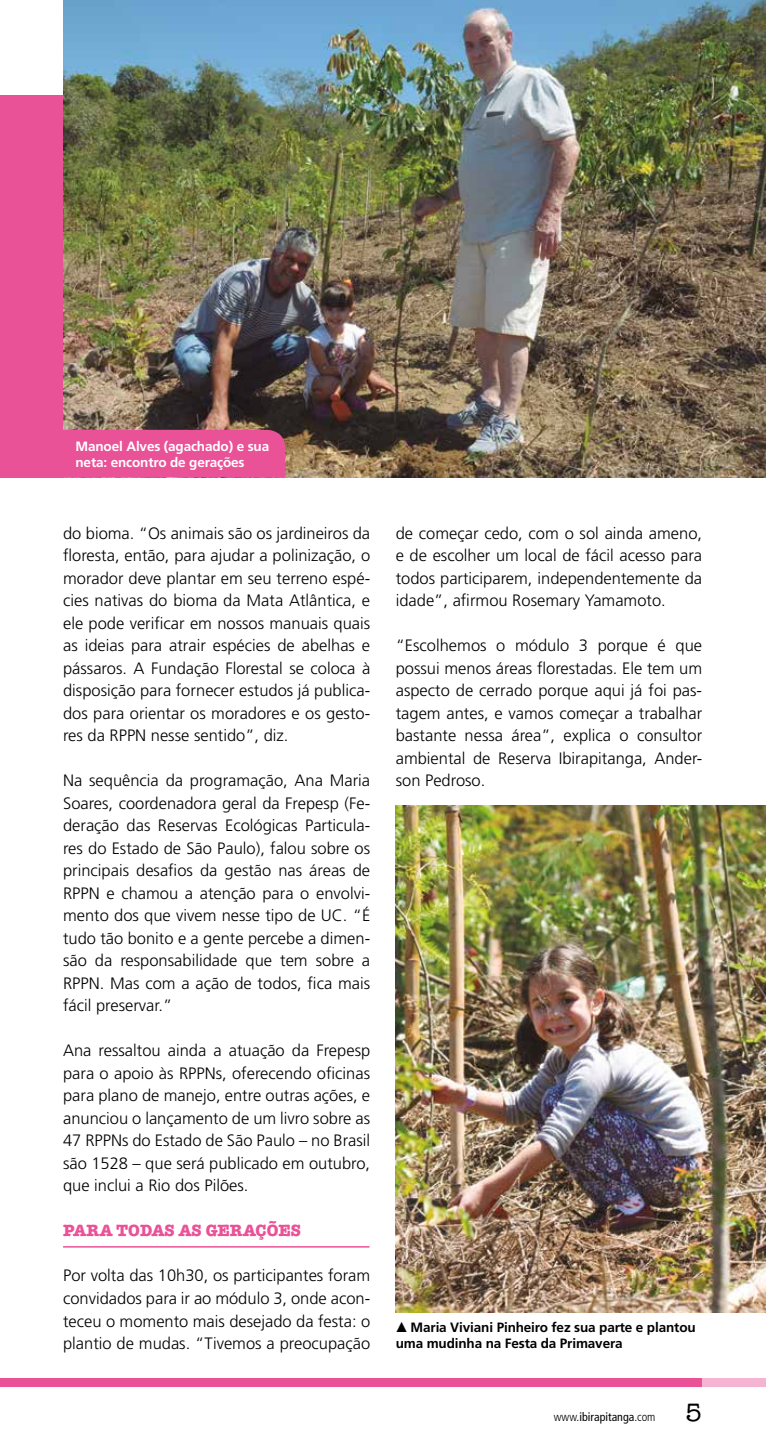
<style>
.page{position:relative;width:766px;height:1446px;background:#fff}
.page>*{position:absolute;margin:0;border:0;box-sizing:border-box;transform-origin:0 0}
.t1{font:300 16.5px/22.5px "Frutiger LT Std";color:#000;text-align:justify}
.t2{font:700 16.5px "American Typewriter Std";color:#ea5297}
.t3{font:700 13.5px/16.5px "Frutiger LT Std";letter-spacing:-.01em;color:#000}
.t4{font:700 13.5px/16.5px "Frutiger LT Std";letter-spacing:-.01em;color:#fff}
.t5{font:condensed 12px "Frutiger LT Std";color:#000}
.s1{font-family:"Klavika Arrows";font-weight:300;font-size:15px}
.s2{font-weight:300}
.s3{font-family:"American Typewriter Std";font-weight:500;font-stretch:normal;font-size:25.5px}
</style>
<div class="page">
<div style="left:0;top:95px;width:765px;height:382px;background:#ea5297"></div>
<img style="left:64px;top:0;width:701px;height:477px">
<div style="left:0;top:1378px;width:702px;height:9px;background:#ea5297"></div>
<div style="left:702px;top:1378px;width:63px;height:9px;background:#f5b5d2"></div>
<hr style="left:63px;top:1246px;width:306px;height:1px;background:#ea5297">
<svg style="left:64px;top:430px;width:221px;height:47px"></svg>
<img style="left:395px;top:805px;width:370px;height:507px">
<p class="t4" style="left:75px;top:438px;width:195px">Manoel Alves (agachado) e sua neta: encontro de gerações</p>
<p class="t1" style="left:63px;top:522px;width:308px">do bioma. “Os animais são os jardineiros da floresta, então, para ajudar a polinização, o morador deve plantar em seu terreno espé&shy;cies nativas do bioma da Mata Atlântica, e ele pode verificar em nossos manuais quais as ideias para atrair espécies de abelhas e pássaros. A Fundação Florestal se coloca à disposição para fornecer estudos já publica&shy;dos para orientar os moradores e os gesto&shy;res da RPPN nesse sentido”, diz.</p>
<p class="t1" style="left:63px;top:769px;width:308px">Na sequência da programação, Ana Maria Soares, coordenadora geral da Frepesp (Fe&shy;deração das Reservas Ecológicas Particula&shy;res do Estado de São Paulo), falou sobre os principais desafios da gestão nas áreas de RPPN e chamou a atenção para o envolvi&shy;mento dos que vivem nesse tipo de UC. “É tudo tão bonito e a gente percebe a dimen&shy;são da responsabilidade que tem sobre a RPPN. Mas com a ação de todos, fica mais fácil preservar.”</p>
<p class="t1" style="left:63px;top:1039px;width:308px">Ana ressaltou ainda a atuação da Frepesp para o apoio às RPPNs, oferecendo oficinas para plano de manejo, entre outras ações, e anunciou o lançamento de um livro sobre as 47 RPPNs do Estado de São Paulo – no Brasil são 1528 – que será publicado em outubro, que inclui a Rio dos Pilões.</p>
<p class="t2" style="left:63px;top:1221px;width:239px">PARA TODAS AS GERAÇÕES</p>
<p class="t1" style="left:63px;top:1264px;width:308px">Por volta das 10h30, os participantes foram convidados para ir ao módulo 3, onde acon&shy;teceu o momento mais desejado da festa: o plantio de mudas. “Tivemos a preocupação</p>
<p class="t1" style="left:395px;top:522px;width:308px">de começar cedo, com o sol ainda ameno, e de escolher um local de fácil acesso para todos participarem, independentemente da idade”, afirmou Rosemary Yamamoto.</p>
<p class="t1" style="left:395px;top:635px;width:308px">“Escolhemos o módulo 3 porque é que possui menos áreas florestadas. Ele tem um aspecto de cerrado porque aqui já foi pas&shy;tagem antes, e vamos começar a trabalhar bastante nessa área”, explica o consultor ambiental de Reserva Ibirapitanga, Ander&shy;son Pedroso.</p>
<p class="t3" style="left:395px;top:1319px;width:301px"><span class="s1">[</span> Maria Viviani Pinheiro fez sua parte e plantou uma mudinha na Festa da Primavera</p>
<p class="t5" style="left:553px;top:1410px;width:150px"><span class="s2">www.</span>ibirapitanga<span class="s2">.com</span> <span class="s3">5</span></p>
</div>
